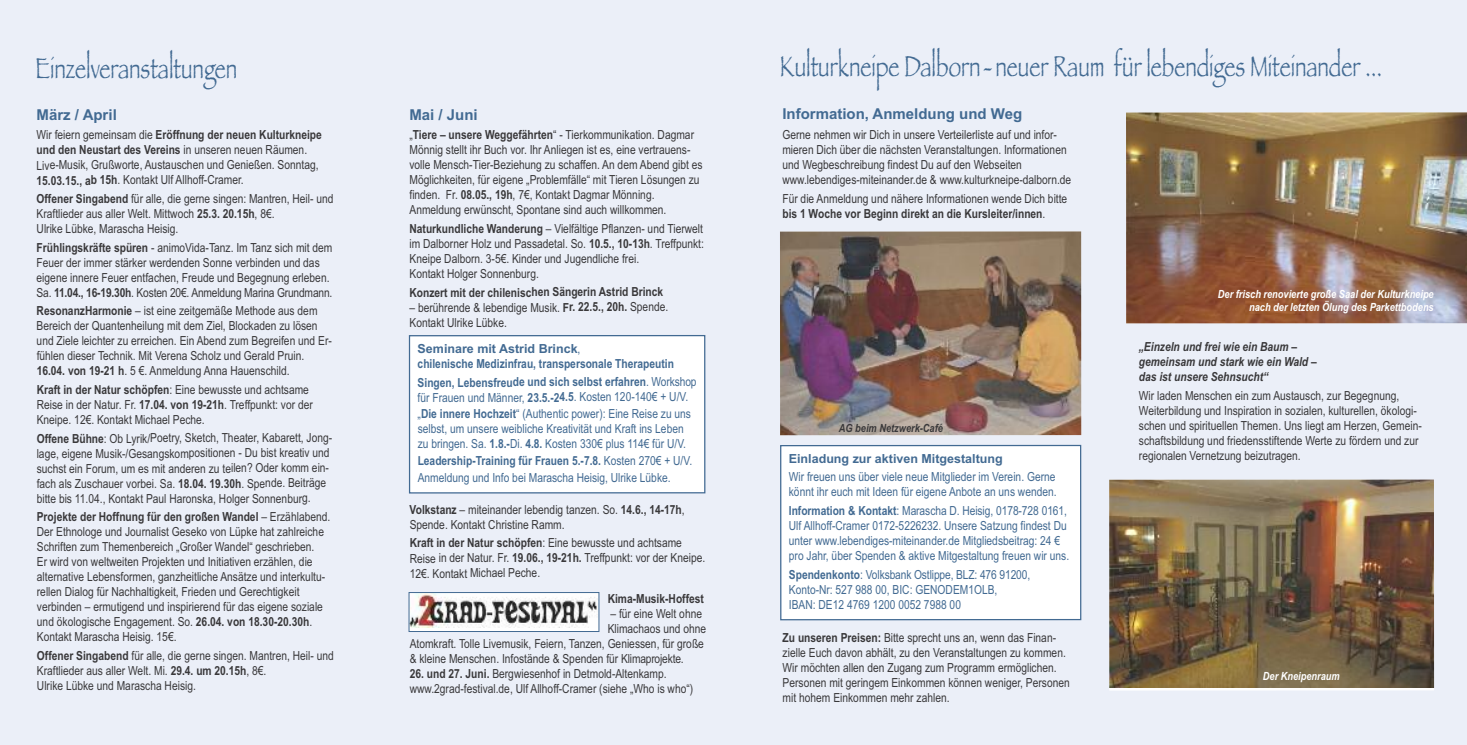
<style>
.page{position:relative;width:1467px;height:745px;background:#fff}
.page>*{position:absolute;margin:0;border:0;box-sizing:border-box;transform-origin:0 0}
.t1{font:condensed 30px "Papyrus";color:#426a92}
.t2{font:700 15px "Arial";color:#426a92}
.t3{font:12.5px/15px "Arial Narrow";color:#39383a}
.t4{font:12.5px/15px "Arial Narrow";color:#426a92}
.t5{font:700 12.5px/18.5px "Arial Narrow";color:#426a92}
.t6{font:italic 700 12.5px/15px "Arial Narrow";color:#39383a}
.t7{font:700 12.5px "Arial Narrow";color:#39383a}
.t8{font:700 12.5px "Arial";color:#426a92}
.t9{font:italic 700 11.25px/13.5px "Arial Narrow";color:#fff;text-align:right}
.t10{font:italic 700 11.25px "Arial Narrow";color:#39383a}
.s1{font-weight:700}
.s2{font-family:"Arial Narrow";font-weight:400}
.s3{font-weight:400}
</style>
<div class="page">
<div style="left:0;top:0;width:1467px;height:744px;background:#ebeff8"></div>
<div style="left:409px;top:592px;width:190px;height:39px;background:#fff"></div>
<img style="left:411px;top:594px;width:186px;height:33px">
<div style="left:409px;top:592px;width:190px;height:39px;border:1px solid #426a92"></div>
<img style="left:1126px;top:112px;width:341px;height:211px">
<img style="left:1109px;top:479px;width:325px;height:207px">
<img style="left:780px;top:231px;width:301px;height:204px">
<div style="left:781px;top:446px;width:299px;height:172px;background:#fff"></div>
<div style="left:780px;top:444px;width:301px;height:176px;border:1px solid #426a92"></div>
<div style="left:410px;top:336px;width:294px;height:156px;background:#fff"></div>
<div style="left:409px;top:335px;width:296px;height:158px;border:1px solid #426a92"></div>
<h1 class="t1" style="left:35px;top:50px;width:204px">Einzelveranstaltungen</h1>
<h1 class="t1" style="left:780px;top:48px;width:604px">Kulturkneipe Dalborn-neuer Raum für lebendiges Miteinander ...</h1>
<p class="t2" style="left:37px;top:106px;width:82px">März / April</p>
<p class="t3" style="left:37px;top:127px;width:287px">Wir feiern gemeinsam die <span class="s1">Eröffnung der neuen Kulturkneipe und den Neustart des Vereins</span> in unseren neuen Räumen.<br>Live-Musik, Grußworte, Austauschen und Genießen. Sonntag, <span class="s1">15.03.15., ab 15h</span>. Kontakt Ulf Allhoff-Cramer.</p>
<p class="t3" style="left:37px;top:191px;width:298px"><span class="s1">Offener Singabend</span> für alle, die gerne singen: Mantren, Heil- und<br>Kraftlieder aus aller Welt. Mittwoch <span class="s1">25.3. 20.15h</span>, 8€.<br>Ulrike Lübke, Marascha Heisig.</p>
<p class="t3" style="left:37px;top:239px;width:297px"><span class="s1">Frühlingskräfte spüren</span> - animoVida-Tanz. Im Tanz sich mit dem Feuer der immer stärker werdenden Sonne verbinden und das eigene innere Feuer entfachen, Freude und Begegnung erleben.<br>Sa. <span class="s1">11.04., 16-19.30h</span>. Kosten 20€. Anmeldung Marina Grundmann.</p>
<p class="t3" style="left:37px;top:303px;width:297px"><span class="s1">ResonanzHarmonie</span> – ist eine zeitgemäße Methode aus dem Bereich der Quantenheilung mit dem Ziel, Blockaden zu lösen und Ziele leichter zu erreichen. Ein Abend zum Begreifen und Er&shy;fühlen dieser Technik. Mit Verena Scholz und Gerald Pruin.<br><span class="s1">16.04. von 19-21 h</span>. 5 €. Anmeldung Anna Hauenschild.</p>
<p class="t3" style="left:37px;top:382px;width:278px"><span class="s1">Kraft in der Natur schöpfen</span>: Eine bewusste und achtsame<br>Reise in der Natur. Fr. <span class="s1">17.04. von 19-21h</span>. Treffpunkt: vor der<br>Kneipe. 12€. Kontakt Michael Peche.</p>
<p class="t3" style="left:37px;top:430px;width:297px"><span class="s1">Offene Bühne</span>: Ob Lyrik/Poetry, Sketch, Theater, Kabarett, Jong&shy;lage, eigene Musik-/Gesangskompositionen - Du bist kreativ und suchst ein Forum, um es mit anderen zu teilen? Oder komm ein&shy;fach als Zuschauer vorbei. Sa. <span class="s1">18.04. 19.30h</span>. Spende. Beiträge bitte bis 11.04., Kontakt Paul Haronska, Holger Sonnenburg.</p>
<p class="t3" style="left:37px;top:509px;width:295px"><span class="s1">Projekte der Hoffnung für den großen Wandel</span> – Erzählabend.<br>Der Ethnologe und Journalist Geseko von Lüpke hat zahlreiche Schriften zum Themenbereich „Großer Wandel“ geschrieben.<br>Er wird von weltweiten Projekten und Initiativen erzählen, die alternative Lebensformen, ganzheitliche Ansätze und interkultu&shy;rellen Dialog für Nachhaltigkeit, Frieden und Gerechtigkeit verbinden – ermutigend und inspirierend für das eigene soziale und ökologische Engagement. So. <span class="s1">26.04. von 18.30-20.30h</span>.<br>Kontakt Marascha Heisig. 15€.</p>
<p class="t3" style="left:37px;top:647px;width:298px"><span class="s1">Offener Singabend</span> für alle, die gerne singen. Mantren, Heil- und<br>Kraftlieder aus aller Welt. Mi. <span class="s1">29.4. um 20.15h</span>, 8€.<br>Ulrike Lübke und Marascha Heisig.</p>
<p class="t2" style="left:409px;top:105px;width:70px">Mai / Juni</p>
<p class="t3" style="left:409px;top:127px;width:295px">„<span class="s1">Tiere – unsere Weggefährten</span>“ - Tierkommunikation. Dagmar Mönnig stellt ihr Buch vor. Ihr Anliegen ist es, eine vertrauens&shy;volle Mensch-Tier-Beziehung zu schaffen. An dem Abend gibt es Möglichkeiten, für eigene „Problemfälle“ mit Tieren Lösungen zu finden. Fr. <span class="s1">08.05., 19h</span>, 7€, Kontakt Dagmar Mönning.<br>Anmeldung erwünscht, Spontane sind auch willkommen.</p>
<p class="t3" style="left:409px;top:221px;width:296px"><span class="s1">Naturkundliche Wanderung</span> – Vielfältige Pflanzen- und Tierwelt im Dalborner Holz und Passadetal. So. <span class="s1">10.5., 10-13h</span>. Treffpunkt:<br>Kneipe Dalborn. 3-5€. Kinder und Jugendliche frei.<br>Kontakt Holger Sonnenburg.</p>
<p class="t7" style="left:410px;top:285px;width:255px">Konzert mit der chilenischen Sängerin Astrid Brinck</p>
<p class="t3" style="left:410px;top:299px;width:260px">– berührende &amp; lebendige Musik. <span class="s1">Fr. 22.5., 20h.</span> Spende.<br>Kontakt Ulrike Lübke.</p>
<p class="t8" style="left:418px;top:341px;width:164px">Seminare mit Astrid Brinck<span class="s2">,</span></p>
<p class="t5" style="left:418px;top:354px;width:280px">chilenische Medizinfrau, transpersonale Therapeutin<br>Singen, Lebensfreude und sich selbst erfahren<span class="s3">. Workshop</span></p>
<p class="t4" style="left:418px;top:388px;width:275px;line-height:16.8px">für Frauen und Männer, <span class="s1">23.5.-24.5</span>. Kosten 120-140€ + U/V. „<span class="s1">Die innere Hochzeit</span>“ (Authentic power): Eine Reise zu uns</p>
<p class="t4" style="left:418px;top:421px;width:270px">selbst, um unsere weibliche Kreativität und Kraft ins Leben zu bringen. Sa. <span class="s1">1.8.-</span>Di. <span class="s1">4.8.</span> Kosten 330€ plus 114€ für U/V.</p>
<p class="t4" style="left:418px;top:452px;width:276px;line-height:16.8px"><span class="s1">Leadership-Training für Frauen 5.-7.8.</span> Kosten 270€ + U/V.<br>Anmeldung und Info bei Marascha Heisig, Ulrike Lübke.</p>
<p class="t3" style="left:410px;top:501px;width:277px"><span class="s1">Volkstanz</span> – miteinander lebendig tanzen. So. <span class="s1">14.6., 14-17h</span>,<br>Spende. Kontakt Christine Ramm.</p>
<p class="t3" style="left:410px;top:535px;width:297px"><span class="s1">Kraft in der Natur schöpfen</span>: Eine bewusste und achtsame<br>Reise in der Natur. Fr. <span class="s1">19.06., 19-21h.</span> Treffpunkt: vor der Kneipe.<br>12€. Kontakt Michael Peche.</p>
<p class="t7" style="left:608px;top:591px;width:98px">Kima-Musik-Hoffest</p>
<p class="t3" style="left:611px;top:606px;width:93px">– für eine Welt ohne</p>
<p class="t3" style="left:608px;top:621px;width:100px">Klimachaos und ohne</p>
<p class="t3" style="left:410px;top:636px;width:296px">Atomkraft. Tolle Livemusik, Feiern, Tanzen, Geniessen, für große</p>
<p class="t3" style="left:410px;top:651px;width:275px">&amp; kleine Menschen. Infostände &amp; Spenden für Klimaprojekte.</p>
<p class="t3" style="left:410px;top:666px;width:285px"><span class="s1">26. und 27. Juni.</span> Bergwiesenhof in Detmold-Altenkamp. www.2grad-festival.de, Ulf Allhoff-Cramer (siehe „Who is who“)</p>
<p class="t2" style="left:782px;top:105px;width:241px">Information, Anmeldung und Weg</p>
<p class="t3" style="left:782px;top:127px;width:290px">Gerne nehmen wir Dich in unsere Verteilerliste auf und infor&shy;mieren Dich über die nächsten Veranstaltungen. Informationen und Wegbeschreibung findest Du auf den Webseiten www.lebendiges-miteinander.de &amp; www.kulturkneipe-dalborn.de</p>
<p class="t3" style="left:782px;top:191px;width:286px">Für die Anmeldung und nähere Informationen wende Dich bitte <span class="s1">bis 1 Woche vor Beginn direkt an die Kursleiter/innen</span>.</p>
<p class="t10" style="left:839px;top:421px;width:106px">AG beim Netzwerk-Café</p>
<p class="t8" style="left:789px;top:451px;width:215px">Einladung zur aktiven Mitgestaltung</p>
<p class="t4" style="left:789px;top:469px;width:269px">Wir freuen uns über viele neue Mitglieder im Verein. Gerne könnt ihr euch mit Ideen für eigene Anbote an uns wenden.</p>
<p class="t4" style="left:789px;top:502px;width:282px"><span class="s1">Information &amp; Kontakt</span>: Marascha D. Heisig, 0178-728 0161, Ulf Allhoff-Cramer 0172-5226232. Unsere Satzung findest Du unter www.lebendiges-miteinander.de Mitgliedsbeitrag: 24 € pro Jahr, über Spenden &amp; aktive Mitgestaltung freuen wir uns.</p>
<p class="t4" style="left:789px;top:566px;width:243px"><span class="s1">Spendenkonto</span>: Volksbank Ostlippe, BLZ: 476 91200,<br>Konto-Nr: 527 988 00, BIC: GENODEM1OLB,<br>IBAN: DE12 4769 1200 0052 7988 00</p>
<p class="t3" style="left:783px;top:629px;width:289px"><span class="s1">Zu unseren Preisen:</span> Bitte sprecht uns an, wenn das Finan&shy;zielle Euch davon abhält, zu den Veranstaltungen zu kommen.<br>Wir möchten allen den Zugang zum Programm ermöglichen.<br>Personen mit geringem Einkommen können weniger, Personen mit hohem Einkommen mehr zahlen.</p>
<p class="t9" style="left:1218px;top:287px;width:217px">Der frisch renovierte große Saal der Kulturkneipe nach der letzten Ölung des Parkettbodens</p>
<p class="t6" style="left:1139px;top:339px;width:179px">„Einzeln und frei wie ein Baum – gemeinsam und stark wie ein Wald – das ist unsere Sehnsucht“</p>
<p class="t3" style="left:1139px;top:388px;width:285px">Wir laden Menschen ein zum Austausch, zur Begegnung, Weiterbildung und Inspiration in sozialen, kulturellen, ökologi&shy;schen und spirituellen Themen. Uns liegt am Herzen, Gemein&shy;schaftsbildung und friedensstiftende Werte zu fördern und zur regionalen Vernetzung beizutragen.</p>
<p class="t9" style="left:1263px;top:669px;width:78px">Der Kneipenraum</p>
</div>
